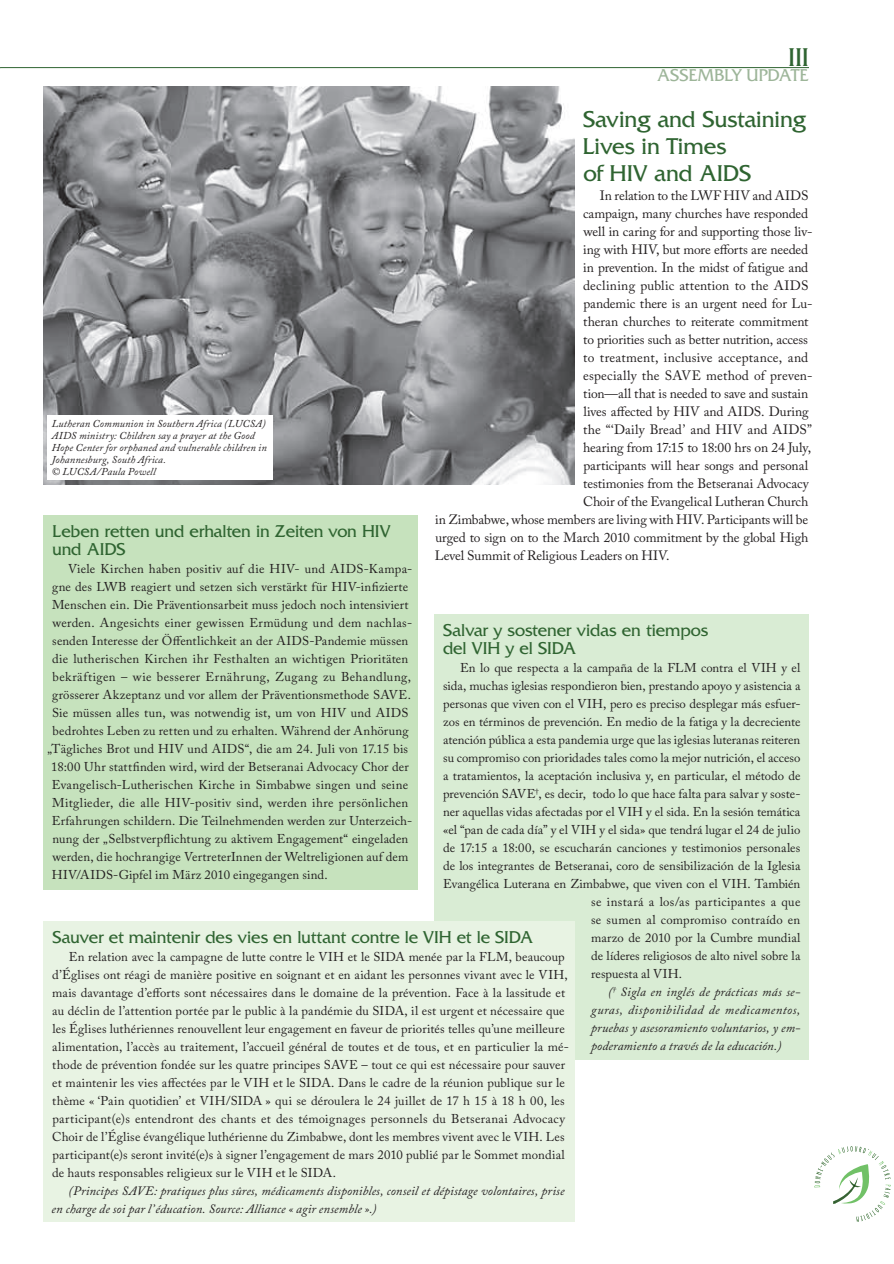
<style>
.page{position:relative;width:894px;height:1264px;background:#fff}
.page>*{position:absolute;margin:0;border:0;box-sizing:border-box;transform-origin:0 0}
.t1{font:27px "Friz Quadrata";color:#2f6431}
.t2{font:24px/27px "Friz Quadrata";letter-spacing:-.005em;color:#2f6431}
.t3{font:18px/18px "Friz Quadrata";letter-spacing:-.005em;color:#2f6431}
.t4{font:18px "Friz Quadrata";color:#9db599}
.t5{font:13.5px "Adobe Caslon Pro";letter-spacing:-.005em;color:#231f20}
.t6{font:13.5px "Adobe Caslon Pro";letter-spacing:.02em;color:#231f20}
.t7{font:13.5px "Adobe Caslon Pro";letter-spacing:.015em;color:#231f20}
.t8{font:12.75px/18px "Adobe Caslon Pro";letter-spacing:.01em;color:#231f20}
.t9{font:italic 12.75px/18px "Adobe Caslon Pro";letter-spacing:.01em;color:#231f20}
.t10{font:12.75px "Adobe Caslon Pro";letter-spacing:.03em;color:#231f20}
.t11{font:12.75px "Adobe Caslon Pro";letter-spacing:.035em;color:#231f20}
.t12{font:italic 12.75px "Adobe Caslon Pro";letter-spacing:.04em;color:#231f20}
.t13{font:italic 10.5px/12px "Adobe Caslon Pro";letter-spacing:.015em;color:#231f20}
</style>
<div class="page">
<hr style="left:1px;top:67px;width:807px;height:1px;background:#2f6431">
<svg style="left:814px;top:1146px;width:76px;height:76px"></svg>
<div style="left:43px;top:515px;width:374px;height:375px;background:#c6e2bd"></div>
<div style="left:434px;top:614px;width:374px;height:445px;background:#d9ecd4"></div>
<div style="left:43px;top:921px;width:531px;height:301px;background:#e8f3e3"></div>
<img style="left:43px;top:87px;width:531px;height:397px">
<div style="left:47px;top:415px;width:225px;height:65px;background:#fff"></div>
<h1 class="t1" style="left:788px;top:42px;width:22px">III</h1>
<h3 class="t4" style="left:657px;top:65px;width:25px">Assembl</h3>
<h3 class="t4" style="left:731px;top:65px;width:38px">y Update</h3>
<h2 class="t2" style="left:582px;top:106px;width:225px">Saving and Sustaining<br>Lives in Times<br>of HIV and AIDS</h2>
<p class="t5" style="left:600px;top:187px;width:210px">In relation to the LWF HIV and AIDS</p>
<p class="t5" style="left:583px;top:205px;width:227px">campaign, many churches have responded</p>
<p class="t5" style="left:583px;top:223px;width:230px">well in caring for and supporting those liv-</p>
<p class="t5" style="left:583px;top:241px;width:226px">ing with HIV, but more efforts are needed</p>
<p class="t5" style="left:583px;top:259px;width:226px">in prevention. In the midst of fatigue and</p>
<p class="t5" style="left:583px;top:277px;width:227px">declining public attention to the AIDS</p>
<p class="t5" style="left:583px;top:295px;width:230px">pandemic there is an urgent need for Lu-</p>
<p class="t5" style="left:583px;top:313px;width:227px">theran churches to reiterate commitment</p>
<p class="t5" style="left:583px;top:331px;width:226px">to priorities such as better nutrition, access</p>
<p class="t6" style="left:583px;top:349px;width:226px">to treatment, inclusive acceptance, and</p>
<p class="t7" style="left:583px;top:367px;width:231px">especially the SAVE method of preven-</p>
<p class="t5" style="left:583px;top:385px;width:226px">tion—all that is needed to save and sustain</p>
<p class="t5" style="left:583px;top:403px;width:227px">lives affected by HIV and AIDS. During</p>
<p class="t5" style="left:583px;top:421px;width:230px">the “‘Daily Bread’ and HIV and AIDS”</p>
<p class="t5" style="left:583px;top:439px;width:229px">hearing from 17:15 to 18:00 hrs on 24 July,</p>
<p class="t5" style="left:583px;top:457px;width:226px">participants will hear songs and personal</p>
<p class="t5" style="left:583px;top:475px;width:227px">testimonies from the Betseranai Advocacy</p>
<p class="t5" style="left:583px;top:493px;width:227px">Choir of the Evangelical Lutheran Church</p>
<p class="t5" style="left:435px;top:511px;width:374px">in Zimbabwe, whose members are living with HIV. Participants will be</p>
<p class="t5" style="left:435px;top:529px;width:374px">urged to sign on to the March 2010 commitment by the global High</p>
<p class="t5" style="left:435px;top:547px;width:236px">Level Summit of Religious Leaders on HIV.</p>
<p class="t13" style="left:52px;top:418px;width:216px">Lutheran Communion in Southern Africa (LUCSA)<br>AIDS ministry: Children say a prayer at the Good Hope Center for orphaned and vulnerable children in Johannesburg, South Africa.<br>© LUCSA/Paula Powell</p>
<h3 class="t3" style="left:52px;top:523px;width:340px">Leben retten und erhalten in Zeiten von HIV und AIDS</h3>
<p class="t8" style="left:68px;top:560px;width:345px">Viele Kirchen haben positiv auf die HIV- und AIDS-Kampa-</p>
<p class="t8" style="left:52px;top:578px;width:357px">gne des LWB reagiert und setzen sich verstärkt für HIV-infizierte</p>
<p class="t8" style="left:52px;top:596px;width:358px">Menschen ein. Die Präventionsarbeit muss jedoch noch intensiviert</p>
<p class="t8" style="left:52px;top:614px;width:361px">werden. Angesichts einer gewissen Ermüdung und dem nachlas-</p>
<p class="t8" style="left:52px;top:632px;width:357px">senden Interesse der Öffentlichkeit an der AIDS-Pandemie müssen</p>
<p class="t8" style="left:52px;top:650px;width:358px">die lutherischen Kirchen ihr Festhalten an wichtigen Prioritäten</p>
<p class="t11" style="left:53px;top:669px;width:360px">bekräftigen – wie besserer Ernährung, Zugang zu Behandlung,</p>
<p class="t8" style="left:52px;top:686px;width:360px">grösserer Akzeptanz und vor allem der Präventionsmethode SAVE.</p>
<p class="t8" style="left:52px;top:704px;width:357px">Sie müssen alles tun, was notwendig ist, um von HIV und AIDS</p>
<p class="t8" style="left:53px;top:722px;width:357px">bedrohtes Leben zu retten und zu erhalten. Während der Anhörung</p>
<p class="t8" style="left:48px;top:740px;width:362px">„Tägliches Brot und HIV und AIDS“, die am 24. Juli von 17.15 bis</p>
<p class="t8" style="left:51px;top:758px;width:359px">18:00 Uhr stattfinden wird, wird der Betseranai Advocacy Chor der</p>
<p class="t8" style="left:52px;top:776px;width:358px">Evangelisch-Lutherischen Kirche in Simbabwe singen und seine</p>
<p class="t10" style="left:52px;top:795px;width:357px">Mitglieder, die alle HIV-positiv sind, werden ihre persönlichen</p>
<p class="t8" style="left:52px;top:812px;width:362px">Erfahrungen schildern. Die Teilnehmenden werden zur Unterzeich-</p>
<p class="t8" style="left:52px;top:830px;width:357px">nung der „Selbstverpflichtung zu aktivem Engagement“ eingeladen</p>
<p class="t8" style="left:52px;top:848px;width:357px">werden, die hochrangige VertreterInnen der Weltreligionen auf dem</p>
<p class="t8" style="left:52px;top:866px;width:277px">HIV/AIDS-Gipfel im März 2010 eingegangen sind.</p>
<h3 class="t3" style="left:443px;top:621px;width:267px">Salvar y sostener vidas en tiempos del VIH y el SIDA</h3>
<p class="t8" style="left:460px;top:659px;width:342px">En lo que respecta a la campaña de la FLM contra el VIH y el</p>
<p class="t8" style="left:443px;top:677px;width:359px">sida, muchas iglesias respondieron bien, prestando apoyo y asistencia a</p>
<p class="t8" style="left:443px;top:695px;width:359px">personas que viven con el VIH, pero es preciso desplegar más esfuer-</p>
<p class="t8" style="left:443px;top:713px;width:359px">zos en términos de prevención. En medio de la fatiga y la decreciente</p>
<p class="t8" style="left:443px;top:731px;width:359px">atención pública a esta pandemia urge que las iglesias luteranas reiteren</p>
<p class="t8" style="left:443px;top:749px;width:359px">su compromiso con prioridades tales como la mejor nutrición, el acceso</p>
<p class="t8" style="left:443px;top:767px;width:359px">a tratamientos, la aceptación inclusiva y, en particular, el método de</p>
<p class="t8" style="left:443px;top:785px;width:359px">prevención SAVE<sup>†</sup>, es decir, todo lo que hace falta para salvar y soste-</p>
<p class="t8" style="left:443px;top:803px;width:359px">ner aquellas vidas afectadas por el VIH y el sida. En la sesión temática</p>
<p class="t8" style="left:443px;top:821px;width:359px">«el “pan de cada día” y el VIH y el sida» que tendrá lugar el 24 de julio</p>
<p class="t8" style="left:443px;top:839px;width:359px">de 17:15 a 18:00, se escucharán canciones y testimonios personales</p>
<p class="t8" style="left:443px;top:857px;width:359px">de los integrantes de Betseranai, coro de sensibilización de la Iglesia</p>
<p class="t8" style="left:443px;top:875px;width:359px">Evangélica Luterana en Zimbabwe, que viven con el VIH. También</p>
<p class="t10" style="left:591px;top:894px;width:211px">se instará a los/as participantes a que</p>
<p class="t8" style="left:591px;top:911px;width:211px">se sumen al compromiso contraído en</p>
<p class="t8" style="left:591px;top:929px;width:211px">marzo de 2010 por la Cumbre mundial</p>
<p class="t8" style="left:591px;top:947px;width:211px">de líderes religiosos de alto nivel sobre la</p>
<p class="t8" style="left:591px;top:965px;width:92px">respuesta al VIH.</p>
<p class="t9" style="left:608px;top:983px;width:194px">(<sup>†</sup> Sigla en inglés de prácticas más se-</p>
<p class="t12" style="left:591px;top:1002px;width:211px">guras, disponibilidad de medicamentos,</p>
<p class="t9" style="left:591px;top:1019px;width:211px">pruebas y asesoramiento voluntarios, y em-</p>
<p class="t9" style="left:591px;top:1037px;width:192px">poderamiento a través de la educación.)</p>
<h3 class="t3" style="left:52px;top:929px;width:482px">Sauver et maintenir des vies en luttant contre le VIH et le SIDA</h3>
<p class="t8" style="left:52px;top:948px;width:518px;text-indent:17px">En relation avec la campagne de lutte contre le VIH et le SIDA menée par la FLM, beaucoup d’Églises ont réagi de manière positive en soignant et en aidant les personnes vivant avec le VIH, mais davantage d’efforts sont nécessaires dans le domaine de la prévention. Face à la lassitude et au déclin de l’attention portée par le public à la pandémie du SIDA, il est urgent et nécessaire que les Églises luthériennes renouvellent leur engagement en faveur de priorités telles qu’une meilleure alimentation, l’accès au traitement, l’accueil général de toutes et de tous, et en particulier la mé&shy;thode de prévention fondée sur les quatre principes SAVE – tout ce qui est nécessaire pour sauver et maintenir les vies affectées par le VIH et le SIDA. Dans le cadre de la réunion publique sur le thème « ‘Pain quotidien’ et VIH/SIDA » qui se déroulera le 24 juillet de 17 h 15 à 18 h 00, les participant(e)s entendront des chants et des témoignages personnels du Betseranai Advocacy Choir de l’Église évangélique luthérienne du Zimbabwe, dont les membres vivent avec le VIH. Les participant(e)s seront invité(e)s à signer l’engagement de mars 2010 publié par le Sommet mondial de hauts responsables religieux sur le VIH et le SIDA.</p>
<p class="t9" style="left:52px;top:1182px;width:514px;text-indent:17px">(Principes SAVE: pratiques plus sûres, médicaments disponibles, conseil et dépistage volontaires, prise en charge de soi par l’éducation. Source: Alliance « agir ensemble ».)</p>
</div>
